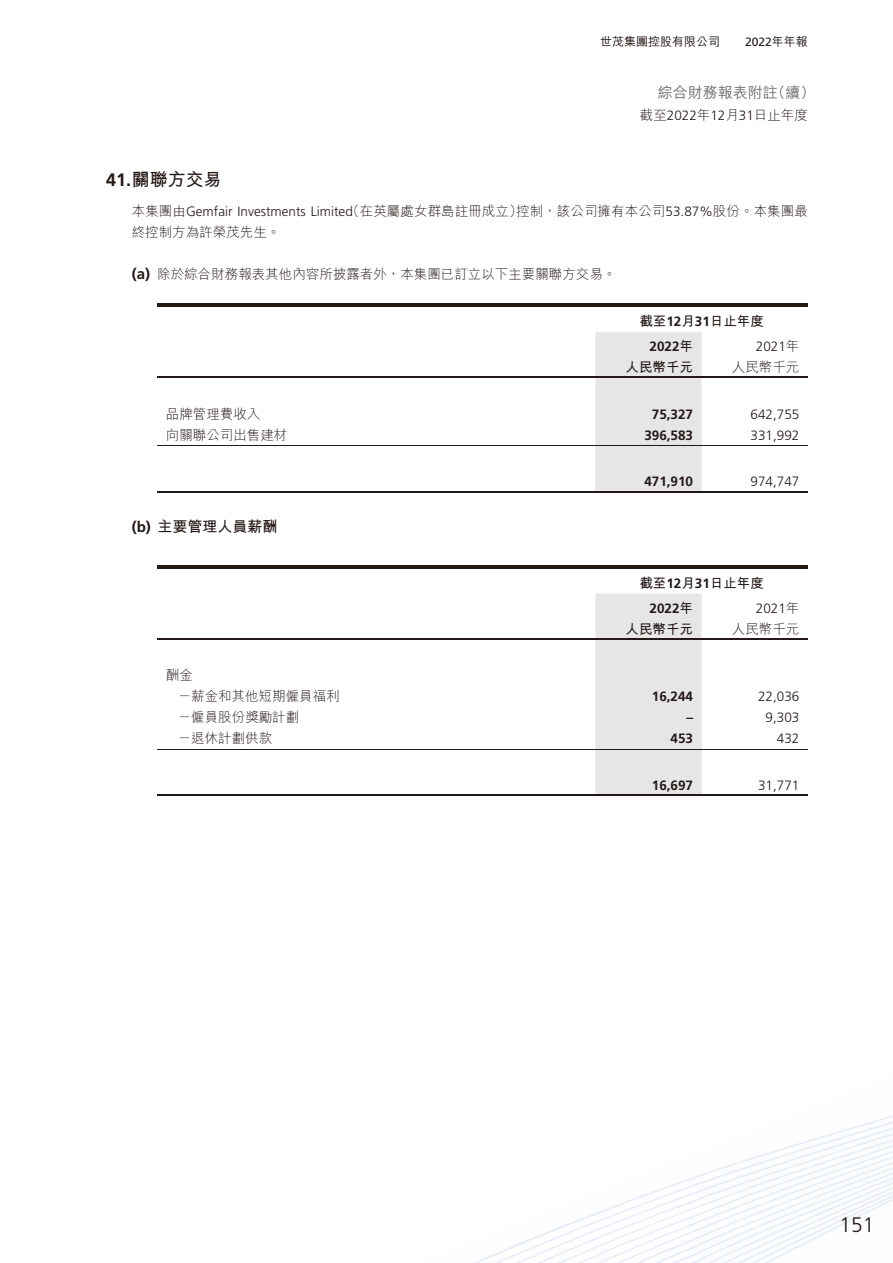
<style>
.page{position:relative;width:893px;height:1263px;background:#fff}
.page>*{position:absolute;margin:0;border:0;box-sizing:border-box;transform-origin:0 0}
.t1{font:300 21px "Frutiger LT Std";color:#231916}
.t2{font:18px "M Hei HK Bold E Ten B5 H";color:#231916}
.t3{font:15px "M Hei HK Medium E Ten B5 H";color:#717171}
.t4{font:15px "M Hei HK Bold E Ten B5 H";color:#231916}
.t5{font:13.5px/21px "M Hei HK Light E Ten B5 H";color:#231916}
.t6{font:300 13.5px "Frutiger LT Std";color:#231916}
.t7{font:700 13.5px "Frutiger LT Std";color:#231916}
.t8{font:13.5px "M Hei HK Bold E Ten B5 H";color:#231916}
.t9{font:12px "M Hei HK Medium E Ten B5 H";color:#231916}
.t10{font:12px "Frutiger LT Std";color:#231916}
.s1{font-family:"M Hei HK Medium E Ten B5 H"}
.s2{font-family:"Frutiger LT Std";font-weight:300}
.s3{font-family:"Frutiger LT Std";font-weight:700}
.s4{font-family:"Frutiger LT Std";font-weight:700;font-size:15px}
.s5{font-family:"M Hei HK Bold E Ten B5 H";font-weight:400}
.s6{font-family:"M Hei HK Light E Ten B5 H";font-weight:400}
</style>
<div class="page">
<img style="left:484px;top:1115px;width:409px;height:148px">
<img style="left:602px;top:1161px;width:291px;height:102px">
<img style="left:770px;top:1228px;width:123px;height:35px">
<div style="left:595px;top:332px;width:107px;height:159px;background:#e6e6e7"></div>
<hr style="left:157px;top:303px;width:651px;height:3px;background:#231916">
<hr style="left:157px;top:377px;width:651px;height:1px;background:#231916">
<hr style="left:157px;top:445px;width:651px;height:1px;background:#231916">
<hr style="left:157px;top:491px;width:651px;height:1px;background:#231916">
<div style="left:595px;top:593px;width:107px;height:201px;background:#e6e6e7"></div>
<hr style="left:157px;top:565px;width:651px;height:3px;background:#231916">
<hr style="left:157px;top:638px;width:651px;height:2px;background:#231916">
<hr style="left:157px;top:749px;width:651px;height:1px;background:#231916">
<hr style="left:157px;top:794px;width:651px;height:2px;background:#231916">
<p class="t9" style="left:600px;top:36px;width:121px">世茂集團控股有限公司</p>
<p class="t10" style="left:745px;top:36px;width:64px">2022<span class="s1">年年報</span></p>
<p class="t3" style="left:658px;top:87px;width:159px">綜合財務報表附註（續）</p>
<p class="t5" style="left:640px;top:106px;width:170px">截至<span class="s2">2022</span>年<span class="s2">12</span>月<span class="s2">31</span>日止年度</p>
<h2 class="t2" style="left:106px;top:173px;width:117px"><span class="s3">41.</span> 關聯方交易</h2>
<p class="t5" style="left:132px;top:202px;width:678px">本集團由<span class="s2">Gemfair Investments Limited</span>（在英屬處女群島註冊成立）控制，該公司擁有本公司<span class="s2">53.87%</span>股份。本集團最終控制方為許榮茂先生。</p>
<p class="t5" style="left:132px;top:265px;width:486px"><span class="s4">(a)</span> 除於綜合財務報表其他內容所披露者外，本集團已訂立以下主要關聯方交易。</p>
<p class="t8" style="left:639px;top:316px;width:126px">截至<span class="s3">12</span>月<span class="s3">31</span>日止年度</p>
<p class="t7" style="left:650px;top:340px;width:45px">2022<span class="s5">年</span></p>
<p class="t6" style="left:756px;top:340px;width:45px">2021<span class="s6">年</span></p>
<p class="t8" style="left:626px;top:362px;width:69px">人民幣千元</p>
<p class="t5" style="left:732px;top:358px;width:69px">人民幣千元</p>
<p class="t5" style="left:166px;top:405px;width:96px">品牌管理費收入</p>
<p class="t7" style="left:652px;top:407px;width:43px">75,327</p>
<p class="t6" style="left:751px;top:407px;width:50px">642,755</p>
<p class="t5" style="left:166px;top:426px;width:123px">向關聯公司出售建材</p>
<p class="t7" style="left:644px;top:428px;width:50px">396,583</p>
<p class="t6" style="left:751px;top:428px;width:50px">331,992</p>
<p class="t7" style="left:644px;top:475px;width:50px">471,910</p>
<p class="t6" style="left:751px;top:475px;width:50px">974,747</p>
<p class="t4" style="left:132px;top:521px;width:147px"><span class="s3">(b)</span> 主要管理人員薪酬</p>
<p class="t5" style="left:178px;top:666px;width:163px;text-indent:-12px">酬金<br>－薪金和其他短期僱員福利</p>
<p class="t8" style="left:639px;top:577px;width:126px">截至<span class="s3">12</span>月<span class="s3">31</span>日止年度</p>
<p class="t7" style="left:650px;top:602px;width:45px">2022<span class="s5">年</span></p>
<p class="t6" style="left:756px;top:602px;width:45px">2021<span class="s6">年</span></p>
<p class="t8" style="left:626px;top:624px;width:69px">人民幣千元</p>
<p class="t5" style="left:732px;top:620px;width:69px">人民幣千元</p>
<p class="t7" style="left:652px;top:690px;width:43px">16,244</p>
<p class="t6" style="left:758px;top:690px;width:43px">22,036</p>
<p class="t5" style="left:178px;top:708px;width:123px">－僱員股份獎勵計劃</p>
<p class="t7" style="left:686px;top:711px;width:8px">–</p>
<p class="t6" style="left:766px;top:711px;width:35px">9,303</p>
<p class="t5" style="left:178px;top:729px;width:96px">－退休計劃供款</p>
<p class="t7" style="left:671px;top:732px;width:24px">453</p>
<p class="t6" style="left:777px;top:732px;width:24px">432</p>
<p class="t7" style="left:652px;top:779px;width:43px">16,697</p>
<p class="t6" style="left:758px;top:779px;width:43px">31,771</p>
<h1 class="t1" style="left:839px;top:1215px;width:37px">151</h1>
</div>
